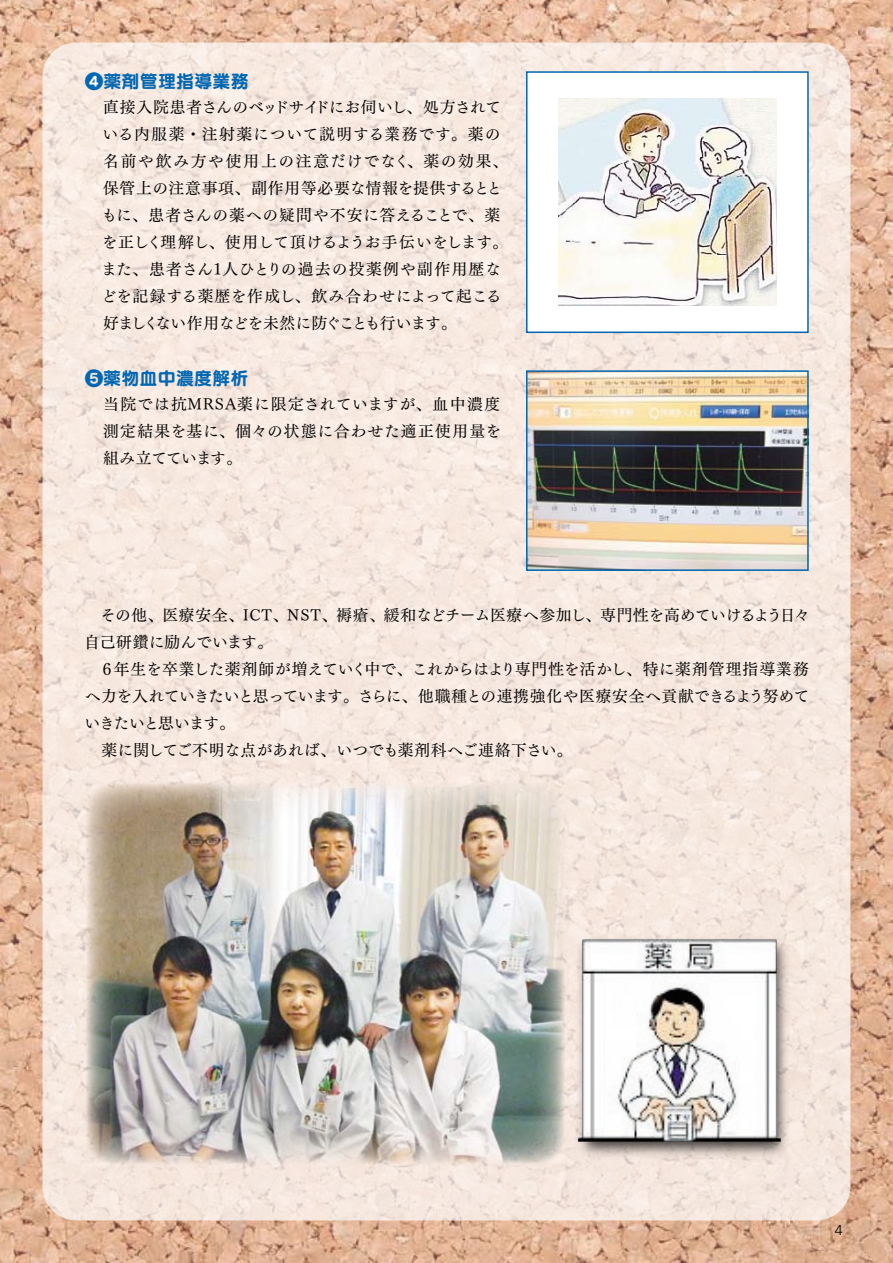
<style>
.page{position:relative;width:893px;height:1263px;background:#fff}
.page>*{position:absolute;margin:0;border:0;box-sizing:border-box;transform-origin:0 0}
.t1{font:18px "Seurat Pro B";letter-spacing:.01em;color:#0067b2}
.t2{font:15.75px/27px "Tsuku Min Pro M";letter-spacing:.03em;color:#000}
.t3{font:15.75px/27px "Tsuku Min Pro M";color:#000}
.t4{font:13.8px "Tsuku Go Pro R";color:#000}
.s1{color:#fff}
</style>
<div class="page">
<img style="left:0;top:0;width:893px;height:1263px">
<div style="left:43px;top:43px;width:807px;height:1177px;background:#f7e9e0;border-radius:34px"></div>
<img style="left:529px;top:373px;width:277px;height:195px">
<div style="left:527px;top:72px;width:281px;height:260px;background:#fff"></div>
<div style="left:526px;top:71px;width:283px;height:262px;border:2px solid #0067b2"></div>
<img style="left:559px;top:99px;width:217px;height:207px">
<img style="left:85px;top:782px;width:481px;height:383px">
<img style="left:571px;top:931px;width:224px;height:233px">
<img style="left:578px;top:939px;width:203px;height:203px">
<div style="left:526px;top:370px;width:283px;height:201px;border:2px solid #0067b2"></div>
<p class="t1" style="left:85px;top:68px;width:165px"><span class="s1">●</span>❹薬剤管理指導業務</p>
<p class="t2" style="left:101px;top:92px;width:409px">直接入院患者さんのベッドサイドにお伺いし、処方されている内服薬・注射薬について説明する業務です。薬の名前や飲み方や使用上の注意だけでなく、薬の効果、保管上の注意事項、副作用等必要な情報を提供するとともに、患者さんの薬への疑問や不安に答えることで、薬を正しく理解し、使用して頂けるようお手伝いをします。また、患者さん1人ひとりの過去の投薬例や副作用歴などを記録する薬歴を作成し、飲み合わせによって起こる好ましくない作用などを未然に防ぐことも行います。</p>
<p class="t1" style="left:85px;top:365px;width:165px">❺薬物血中濃度解析</p>
<p class="t2" style="left:103px;top:389px;width:400px;text-align:justify">当院では抗MRSA薬に限定されていますが、血中濃度測定結果を基に、個々の状態に合わせた適正使用量を組み立てています。</p>
<p class="t3" style="left:84px;top:600px;width:727px">　その他、医療安全、ICT、NST、褥瘡、緩和などチーム医療へ参加し、専門性を高めていけるよう日々自己研鑽に励んでいます。</p>
<p class="t3" style="left:85px;top:654px;width:727px;text-indent:15px">６年生を卒業した薬剤師が増えていく中で、これからはより専門性を活かし、特に薬剤管理指導業務へ力を入れていきたいと思っています。さらに、他職種との連携強化や医療安全へ貢献できるよう努めていきたいと思います。<br>　薬に関してご不明な点があれば、いつでも薬剤科へご連絡下さい。</p>
<p class="t4" style="left:834px;top:1218px;width:10px">4</p>
</div>
